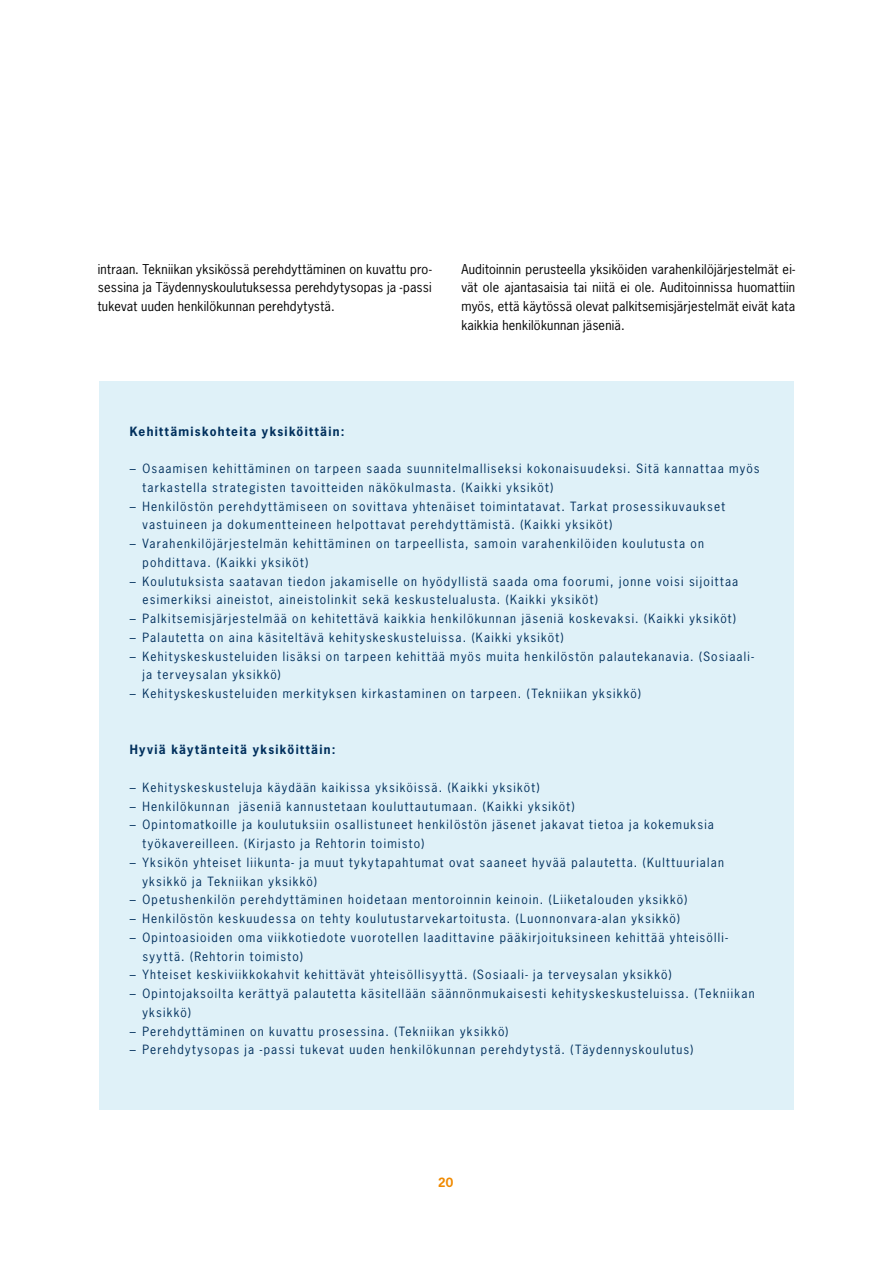
<style>
.page{position:relative;width:893px;height:1263px;background:#fff}
.page>*{position:absolute;margin:0;border:0;box-sizing:border-box;transform-origin:0 0}
.t1{font:12.75px/18.8px "News Gothic Std";letter-spacing:.015em;color:#000;text-align:justify}
.t2{font:12px/18.8px "News Gothic Std";letter-spacing:.105em;color:#002f5c}
.t3{font:700 12px "News Gothic Std";letter-spacing:.11em;color:#002f5c}
.t4{font:700 12px "News Gothic Std";color:#f08a00}
</style>
<div class="page">
<div style="left:99px;top:382px;width:695px;height:728px;background:#dff1f8"></div>
<p class="t1" style="left:98px;top:259px;width:335px">intraan. Tekniikan yksikössä perehdyttäminen on kuvattu pro&shy;sessina ja Täydennyskoulutuksessa perehdytysopas ja -passi tukevat uuden henkilökunnan perehdytystä.</p>
<p class="t1" style="left:461px;top:259px;width:335px">Auditoinnin perusteella yksiköiden varahenkilöjärjestelmät ei&shy;vät ole ajantasaisia tai niitä ei ole. Auditoinnissa huomattiin myös, että käytössä olevat palkitsemisjärjestelmät eivät kata kaikkia henkilökunnan jäseniä.</p>
<p class="t3" style="left:130px;top:423px;width:216px">Kehittämiskohteita yksiköittäin:</p>
<p class="t2" style="left:142px;top:459px;width:619px;text-indent:-13px">– Osaamisen kehittäminen on tarpeen saada suunnitelmalliseksi kokonaisuudeksi. Sitä kannattaa myös tarkastella strategisten tavoitteiden näkökulmasta. (Kaikki yksiköt)</p>
<p class="t2" style="left:142px;top:497px;width:584px;text-indent:-13px">– Henkilöstön perehdyttämiseen on sovittava yhtenäiset toimintatavat. Tarkat prosessikuvaukset vastuineen ja dokumentteineen helpottavat perehdyttämistä. (Kaikki yksiköt)</p>
<p class="t2" style="left:142px;top:534px;width:563px;text-indent:-13px">– Varahenkilöjärjestelmän kehittäminen on tarpeellista, samoin varahenkilöiden koulutusta on pohdittava. (Kaikki yksiköt)</p>
<p class="t2" style="left:142px;top:572px;width:597px;text-indent:-13px">– Koulutuksista saatavan tiedon jakamiselle on hyödyllistä saada oma foorumi, jonne voisi sijoittaa esimerkiksi aineistot, aineistolinkit sekä keskustelualusta. (Kaikki yksiköt)</p>
<p class="t2" style="left:130px;top:609px;width:608px">– Palkitsemisjärjestelmää on kehitettävä kaikkia henkilökunnan jäseniä koskevaksi. (Kaikki yksiköt)</p>
<p class="t2" style="left:130px;top:628px;width:435px">– Palautetta on aina käsiteltävä kehityskeskusteluissa. (Kaikki yksiköt)</p>
<p class="t2" style="left:142px;top:647px;width:613px;text-indent:-13px">– Kehityskeskusteluiden lisäksi on tarpeen kehittää myös muita henkilöstön palautekanavia. (Sosiaali&shy;ja terveysalan yksikkö)</p>
<p class="t2" style="left:130px;top:684px;width:513px">– Kehityskeskusteluiden merkityksen kirkastaminen on tarpeen. (Tekniikan yksikkö)</p>
<p class="t3" style="left:130px;top:742px;width:207px">Hyviä käytänteitä yksiköittäin:</p>
<p class="t2" style="left:130px;top:778px;width:411px">– Kehityskeskusteluja käydään kaikissa yksiköissä. (Kaikki yksiköt)</p>
<p class="t2" style="left:130px;top:797px;width:446px">– Henkilökunnan jäseniä kannustetaan kouluttautumaan. (Kaikki yksiköt)</p>
<p class="t2" style="left:142px;top:815px;width:573px;text-indent:-13px">– Opintomatkoille ja koulutuksiin osallistuneet henkilöstön jäsenet jakavat tietoa ja kokemuksia työkavereilleen. (Kirjasto ja Rehtorin toimisto)</p>
<p class="t2" style="left:142px;top:853px;width:583px;text-indent:-13px">– Yksikön yhteiset liikunta- ja muut tykytapahtumat ovat saaneet hyvää palautetta. (Kulttuurialan yksikkö ja Tekniikan yksikkö)</p>
<p class="t2" style="left:130px;top:890px;width:559px">– Opetushenkilön perehdyttäminen hoidetaan mentoroinnin keinoin. (Liiketalouden yksikkö)</p>
<p class="t2" style="left:130px;top:909px;width:552px">– Henkilöstön keskuudessa on tehty koulutustarvekartoitusta. (Luonnonvara-alan yksikkö)</p>
<p class="t2" style="left:142px;top:928px;width:587px;text-indent:-13px">– Opintoasioiden oma viikkotiedote vuorotellen laadittavine pääkirjoituksineen kehittää yhteisölli&shy;syyttä. (Rehtorin toimisto)</p>
<p class="t2" style="left:130px;top:965px;width:543px">– Yhteiset keskiviikkokahvit kehittävät yhteisöllisyyttä. (Sosiaali- ja terveysalan yksikkö)</p>
<p class="t2" style="left:142px;top:984px;width:614px;text-indent:-13px">– Opintojaksoilta kerättyä palautetta käsitellään säännönmukaisesti kehityskeskusteluissa. (Tekniikan yksikkö)</p>
<p class="t2" style="left:130px;top:1022px;width:380px">– Perehdyttäminen on kuvattu prosessina. (Tekniikan yksikkö)</p>
<p class="t2" style="left:130px;top:1040px;width:565px">– Perehdytysopas ja -passi tukevat uuden henkilökunnan perehdytystä. (Täydennyskoulutus)</p>
<p class="t4" style="left:438px;top:1174px;width:16px">20</p>
</div>
